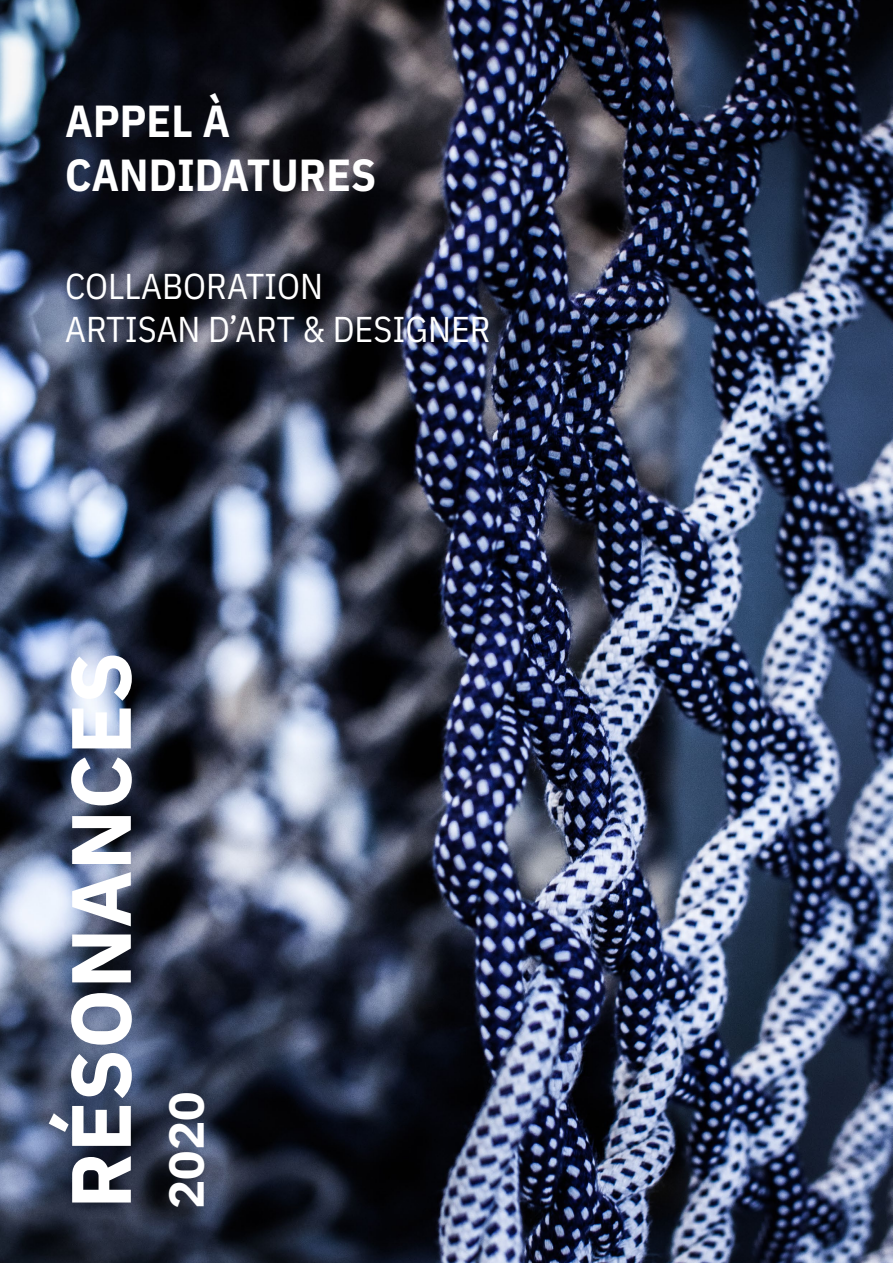
<style>
.page{position:relative;width:893px;height:1263px;background:#fff}
.page>*{position:absolute;margin:0;border:0;box-sizing:border-box;transform-origin:0 0}
.t1{font:700 84px "IBM Plex Devanagari";color:#fff}
.t2{font:700 49.05px "IBM Plex Devanagari";color:#fff}
.t3{font:700 45px/54px "IBM Plex Sans Cond";color:#fff}
.t4{font:36px/43.2px "IBM Plex Sans Cond";color:#fff}
</style>
<div class="page">
<img style="left:0;top:0;width:893px;height:1263px">
<p class="t3" style="left:65px;top:90px;width:312px">APPEL À<br>CANDIDATURES</p>
<p class="t4" style="left:65px;top:262px;width:427px">COLLABORATION<br>ARTISAN D’ART &amp; DESIGNER</p>
<h1 class="t1" style="left:38px;top:1209px;width:559px;rotate:-90deg">RÉSONANCES</h1>
<h2 class="t2" style="left:150px;top:1209px;width:119px;rotate:-90deg">2020</h2>
</div>
